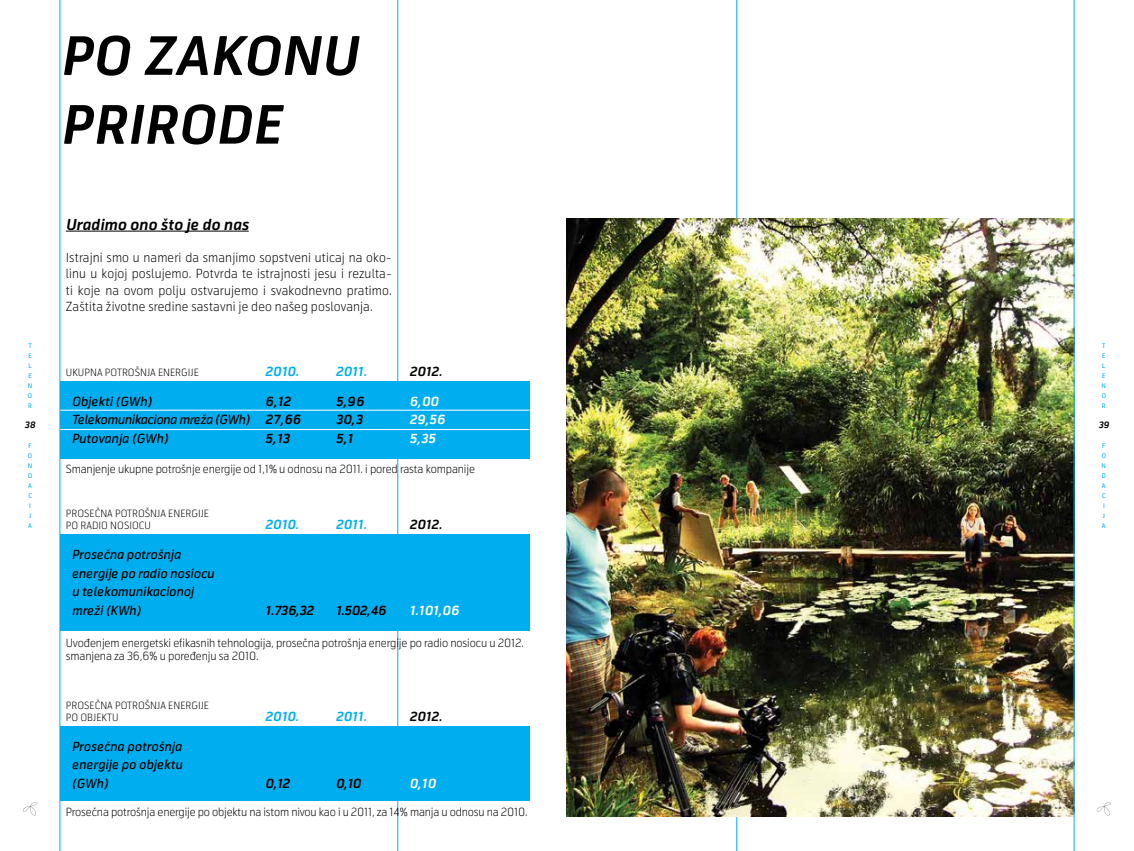
<style>
.page{position:relative;width:1134px;height:851px;background:#fff}
.page>*{position:absolute;margin:0;border:0;box-sizing:border-box;transform-origin:0 0}
.t1{font:italic 700 52.5px/68.8px "Telenor";letter-spacing:.025em;color:#000}
.t2{font:italic 700 15px "Telenor";letter-spacing:.005em;color:#000}
.t3{font:300 12.5px/16.2px "Telenor";letter-spacing:.01em;color:#000;text-align:justify}
.t4{font:italic 500 12.5px/18.8px "Telenor";color:#000}
.t5{font:italic 700 12.5px/18.8px "Telenor";letter-spacing:.005em;color:#000}
.t6{font:italic 500 12.5px/18.8px "Telenor";letter-spacing:-.025em;color:#000}
.t7{font:italic 700 12.5px "Telenor";letter-spacing:.005em;color:#00aeef}
.t8{font:italic 700 12.5px/18.8px "Telenor";letter-spacing:.005em;color:#fff}
.t9{font:300 11.25px/13.5px "Telenor";letter-spacing:-.01em;color:#000}
.t10{font:300 10px/12px "Telenor";letter-spacing:.005em;color:#000}
.t11{font:italic 700 8.75px "Telenor";color:#000}
.t12{font:6.25px/10px "Telenor";color:#00aeef;text-align:justify}
</style>
<div class="page">
<hr style="left:60px;top:0;width:1px;height:850px;background:#00aeef">
<hr style="left:397px;top:0;width:1px;height:850px;background:#00aeef">
<hr style="left:66px;top:231px;width:183px;height:1px;background:#000">
<hr style="left:736px;top:0;width:1px;height:850px;background:#00aeef">
<div style="left:60px;top:381px;width:469px;height:78px;background:#00aeef"></div>
<div style="left:60px;top:534px;width:469px;height:96px;background:#00aeef"></div>
<img style="left:567px;top:218px;width:507px;height:598px">
<hr style="left:60px;top:410px;width:469px;height:1px;background:#fff">
<hr style="left:60px;top:429px;width:469px;height:1px;background:#fff">
<svg style="left:23px;top:802px;width:14px;height:13px"></svg>
<svg style="left:1096px;top:802px;width:15px;height:13px"></svg>
<div style="left:60px;top:726px;width:469px;height:74px;background:#00aeef"></div>
<hr style="left:1074px;top:0;width:1px;height:850px;background:#00aeef">
<h1 class="t1" style="left:60px;top:24px;width:298px">PO ZAKONU<br>PRIRODE</h1>
<h2 class="t2" style="left:66px;top:215px;width:184px">Uradimo ono što je do nas</h2>
<p class="t3" style="left:66px;top:249px;width:328px">Istrajni smo u nameri da smanjimo sopstveni uticaj na oko&shy;linu u kojoj poslujemo. Potvrda te istrajnosti jesu i rezulta&shy;ti koje na ovom polju ostvarujemo i svakodnevno pratimo.<br>Zaštita životne sredine sastavni je deo našeg poslovanja.</p>
<p class="t12" style="left:28px;top:341px;width:6px">T E L E N O R</p>
<p class="t12" style="left:28px;top:440px;width:6px;text-align:left">F<br>O<br>N<br>D<br>A<br>C<br>I<br>J<br>A</p>
<p class="t12" style="left:1102px;top:341px;width:6px">T E L E N O R</p>
<p class="t12" style="left:1102px;top:440px;width:6px;text-align:left">F<br>O<br>N<br>D<br>A<br>C<br>I<br>J<br>A</p>
<p class="t10" style="left:66px;top:366px;width:134px">UKUPNA POTROŠNJA ENERGIJE</p>
<p class="t7" style="left:265px;top:363px;width:35px">2010.</p>
<p class="t7" style="left:336px;top:363px;width:32px">2011.</p>
<p class="t5" style="left:409px;top:362px;width:34px">2012.</p>
<p class="t6" style="left:72px;top:392px;width:179px">Objekti (GWh)<br>Telekomunikaciona mreža (GWh)<br>Putovanja (GWh)</p>
<p class="t9" style="left:66px;top:462px;width:411px">Smanjenje ukupne potrošnje energije od 1,1% u odnosu na 2011. i pored rasta kompanije</p>
<p class="t5" style="left:265px;top:392px;width:37px">6,12<br>27,66<br>5,13</p>
<p class="t5" style="left:336px;top:392px;width:30px;text-align:justify">5,96<br>30,3<br>5,1</p>
<p class="t8" style="left:409px;top:392px;width:37px">6,00<br>29,56<br>5,35</p>
<p class="t11" style="left:25px;top:419px;width:12px">38</p>
<p class="t11" style="left:1098px;top:419px;width:13px">39</p>
<p class="t10" style="left:66px;top:507px;width:145px">PROSEČNA POTROŠNJA ENERGIJE<br>PO RADIO NOSIOCU</p>
<p class="t7" style="left:265px;top:516px;width:35px">2010.</p>
<p class="t7" style="left:336px;top:516px;width:32px">2011.</p>
<p class="t5" style="left:409px;top:515px;width:34px">2012.</p>
<p class="t4" style="left:72px;top:545px;width:144px">Prosečna potrošnja energije po radio nosiocu u telekomunikacionoj mreži (KWh)</p>
<p class="t9" style="left:66px;top:636px;width:460px">Uvođenjem energetski efikasnih tehnologija, prosečna potrošnja energije po radio nosiocu u 2012. smanjena za 36,6% u poređenju sa 2010.</p>
<p class="t5" style="left:265px;top:601px;width:50px">1.736,32</p>
<p class="t5" style="left:336px;top:601px;width:52px">1.502,46</p>
<p class="t8" style="left:409px;top:601px;width:51px">1.101,06</p>
<p class="t10" style="left:66px;top:699px;width:145px">PROSEČNA POTROŠNJA ENERGIJE<br>PO OBJEKTU</p>
<p class="t7" style="left:265px;top:708px;width:35px">2010.</p>
<p class="t7" style="left:336px;top:708px;width:32px">2011.</p>
<p class="t5" style="left:409px;top:707px;width:34px">2012.</p>
<p class="t4" style="left:72px;top:737px;width:112px;text-align:justify">Prosečna potrošnja energije po objektu (GWh)</p>
<p class="t9" style="left:66px;top:805px;width:463px">Prosečna potrošnja energije po objektu na istom nivou kao i u 2011, za 14% manja u odnosu na 2010.</p>
<p class="t5" style="left:265px;top:774px;width:26px">0,12</p>
<p class="t5" style="left:336px;top:774px;width:27px">0,10</p>
<p class="t8" style="left:409px;top:774px;width:28px">0,10</p>
</div>
